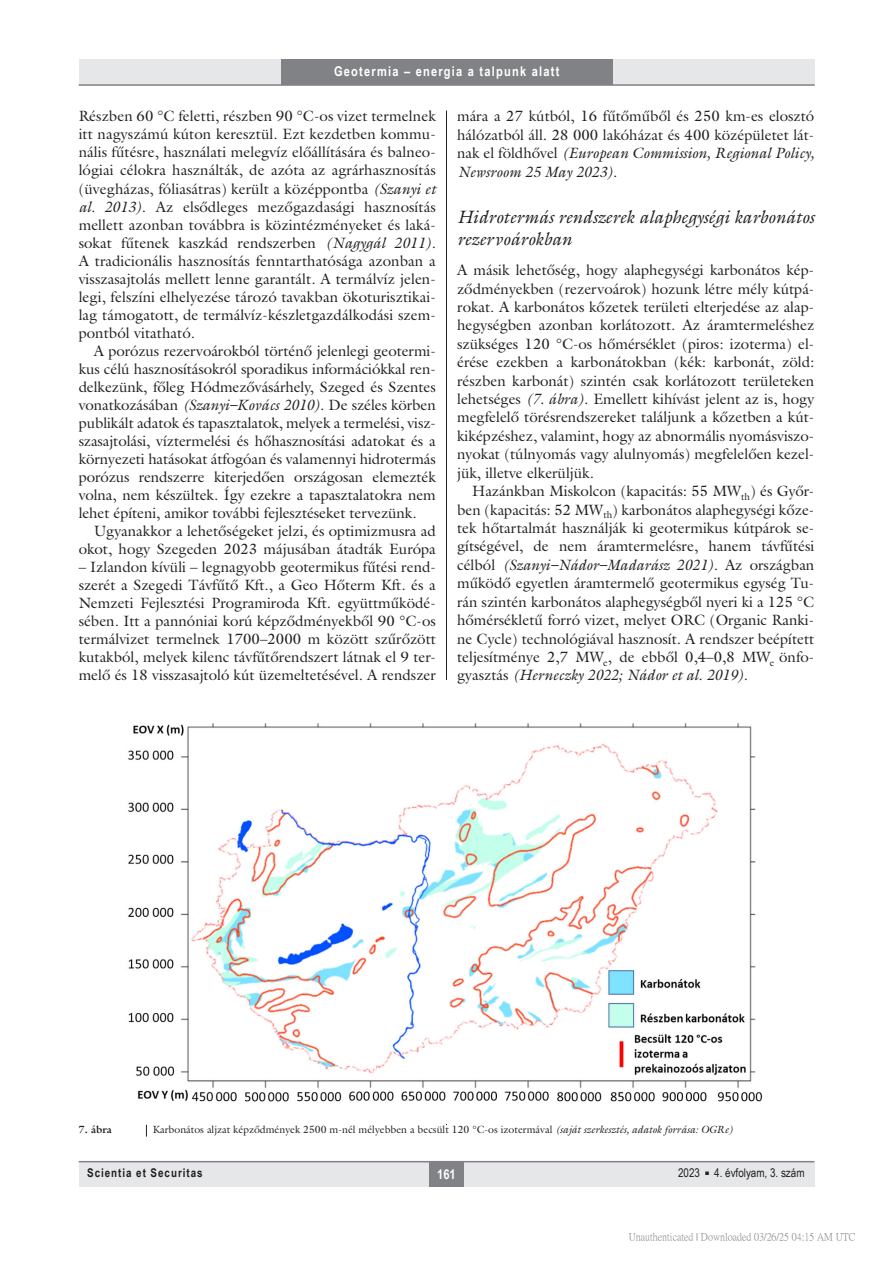
<style>
.page{position:relative;width:893px;height:1263px;background:#fff}
.page>*{position:absolute;margin:0;border:0;box-sizing:border-box;transform-origin:0 0}
.alcimkurziv{font:italic 18px/22px "Galliard Reg";color:#231f20}
.Body_Text{font:15px/18px "Galliard Reg";color:#231f20;text-align:justify}
.Body_tompa{font:15px/18.5px "Galliard Reg";color:#231f20;text-align:justify}
.t1{font:700 13.5px "Arial Narrow";letter-spacing:.09em;color:#fff}
.t2{font:12px "Arial Narrow";color:#231f20}
.t3{font:700 12px "Arial Narrow";letter-spacing:.08em;color:#231f20}
.kepalairas2{font:10.5px "Galliard Reg";color:#231f20}
.t4{font:10.5px "P Ming Li U";color:rgb(0 0 0/.5)}
.kepalairas1{font:700 10.5px "Galliard Reg";color:#231f20}
.s1{font-style:italic}
</style>
<div class="page">
<div style="left:79px;top:1161px;width:735px;height:25px;background:#e6e7e9"></div>
<div style="left:429px;top:1161px;width:34px;height:25px;background:#808285"></div>
<hr style="left:79px;top:1161px;width:735px;height:1px;background:#808285">
<div style="left:79px;top:60px;width:735px;height:25px;background:#e6e7e9"></div>
<div style="left:281px;top:60px;width:331px;height:25px;background:#808285"></div>
<hr style="left:79px;top:84px;width:736px;height:2px;background:#808285">
<hr style="left:446px;top:111px;width:1px;height:1026px;background:#231f20">
<div style="left:78px;top:680px;width:736px;height:444px;background:#fff"></div>
<img style="left:128px;top:723px;width:635px;height:379px">
<div style="left:78px;top:1125px;width:736px;height:13px;background:#fff"></div>
<p class="t1" style="left:334px;top:61px;width:227px">Geotermia – energia a talpunk alatt</p>
<p class="Body_Text" style="left:79px;top:107px;width:359px">Részben 60 °C feletti, részben 90 °C-os vizet termelnek itt nagyszámú kúton keresztül. Ezt kezdetben kommu&shy;nális fűtésre, használati melegvíz előállítására és balneo&shy;lógiai célokra használták, de azóta az agrárhasznosítás (üvegházas, fóliasátras) került a középpontba <span class="s1">(Szanyi et al. 2013)</span>. Az elsődleges mezőgazdasági hasznosítás mellett azonban továbbra is közintézményeket és laká&shy;sokat fűtenek kaszkád rendszerben <span class="s1">(Nagygál 2011)</span>.<br>A tradicionális hasznosítás fenntarthatósága azonban a visszasajtolás mellett lenne garantált. A termálvíz jelen&shy;legi, felszíni elhelyezése tározó tavakban ökoturisztikai&shy;lag támogatott, de termálvíz-készletgazdálkodási szem&shy;pontból vitatható.</p>
<p class="Body_Text" style="left:79px;top:341px;width:359px;text-indent:15px">A porózus rezervoárokból történő jelenlegi geotermi&shy;kus célú hasznosításokról sporadikus információkkal ren&shy;delkezünk, főleg Hódmezővásárhely, Szeged és Szentes vonatkozásában <span class="s1">(Szanyi–Kovács 2010)</span>. De széles körben publikált adatok és tapasztalatok, melyek a termelési, vis - szasajtolási, víztermelési és hőhasznosítási adatokat és a környezeti hatásokat átfogóan és valamennyi hidrotermás porózus rendszerre kiterjedően országosan elemezték volna, nem készültek. Így ezekre a tapasztalatokra nem lehet építeni, amikor további fejlesztéseket tervezünk.</p>
<p class="Body_Text" style="left:79px;top:522px;width:359px;text-align:right">Ugyanakkor a lehetőségeket jelzi, és optimizmusra ad okot, hogy Szegeden 2023 májusában átadták Európa</p>
<p class="Body_Text" style="left:79px;top:558px;width:359px;text-align:left">– Izlandon kívüli – legnagyobb geotermikus fűtési rend&shy;szerét a Szegedi Távfűtő Kft., a Geo Hőterm Kft. és a Nemzeti Fejlesztési Programiroda Kft. együttműködé&shy;sében. Itt a pannóniai korú képződményekből 90 °C-os termálvizet termelnek 1700–2000 m között szűrőzött kutakból, melyek kilenc távfűtőrendszert látnak el 9 ter&shy;melő és 18 visszasajtoló kút üzemeltetésével. A rendszer</p>
<p class="Body_Text" style="left:457px;top:107px;width:359px;line-height:18.5px">mára a 27 kútból, 16 fűtőműből és 250 km-es elosztó hálózatból áll. 28 000 lakóházat és 400 középületet lát&shy;nak el földhővel <span class="s1">(European Commission, Regional Policy, Newsroom 25 May 2023)</span>.</p>
<p class="alcimkurziv" style="left:457px;top:205px;width:359px">Hidrotermás rendszerek alaphegységi karbonátos rezervoárokban</p>
<p class="Body_tompa" style="left:457px;top:261px;width:359px">A másik lehetőség, hogy alaphegységi karbonátos kép&shy;ződményekben (rezervoárok) hozunk létre mély kútpá&shy;rokat. A karbonátos kőzetek területi elterjedése az alap&shy;hegységben azonban korlátozott. Az áramtermeléshez szükséges 120 °C-os hőmérséklet (piros: izoterma) el&shy;érése ezekben a karbonátokban (kék: karbonát, zöld: részben karbonát) szintén csak korlátozott területeken lehetséges <span class="s1">(7. ábra)</span>. Emellett kihívást jelent az is, hogy megfelelő törésrendszereket találjunk a kőzetben a kút&shy;kiképzéshez, valamint, hogy az abnormális nyomásviszo&shy;nyokat (túlnyomás vagy alulnyomás) megfelelően kezel&shy;jük, illetve elkerüljük.</p>
<p class="Body_Text" style="left:457px;top:482px;width:359px;line-height:18.5px;text-indent:15px">Hazánkban Miskolcon (kapacitás: 55 MW<sub>th</sub>) és Győr&shy;ben (kapacitás: 52 MW<sub>th</sub>) karbonátos alaphegységi kőze&shy;tek hőtartalmát használják ki geotermikus kútpárok se&shy;gítségével, de nem áramtermelésre, hanem távfűtési célból <span class="s1">(Szanyi–Nádor–Madarász 2021).</span> Az országban működő egyetlen áramtermelő geotermikus egység Tu&shy;rán szintén karbonátos alaphegységből nyeri ki a 125 °C hőmérsékletű forró vizet, melyet ORC (Organic Ranki&shy;ne Cycle) technológiával hasznosít. A rendszer beépített teljesítménye 2,7 MW<sub>e</sub>, de ebből 0,4–0,8 MW<sub>e</sub> önfo&shy;gyasztás <span class="s1">(Herneczky 2022; Nádor et al. 2019)</span>.</p>
<p class="kepalairas1" style="left:78px;top:1123px;width:35px">7. ábra</p>
<p class="kepalairas2" style="left:153px;top:1123px;width:582px">Karbonátos aljzat képződmények 2500 m-nél mélyebben a becsült 120 °C-os izotermával <span class="s1">(saját szerkesztés, adatok forrása: OGRe)</span></p>
<p class="t3" style="left:87px;top:1164px;width:117px">Scientia et Securitas</p>
<p class="t1" style="left:437px;top:1163px;width:20px">161</p>
<p class="t2" style="left:678px;top:1164px;width:128px">2023 <sup>■</sup> 4. évfolyam, 3. szám</p>
<p class="t4" style="left:629px;top:1232px;width:228px">Unauthenticated | Downloaded 03/26/25 04:15 AM UTC</p>
</div>
